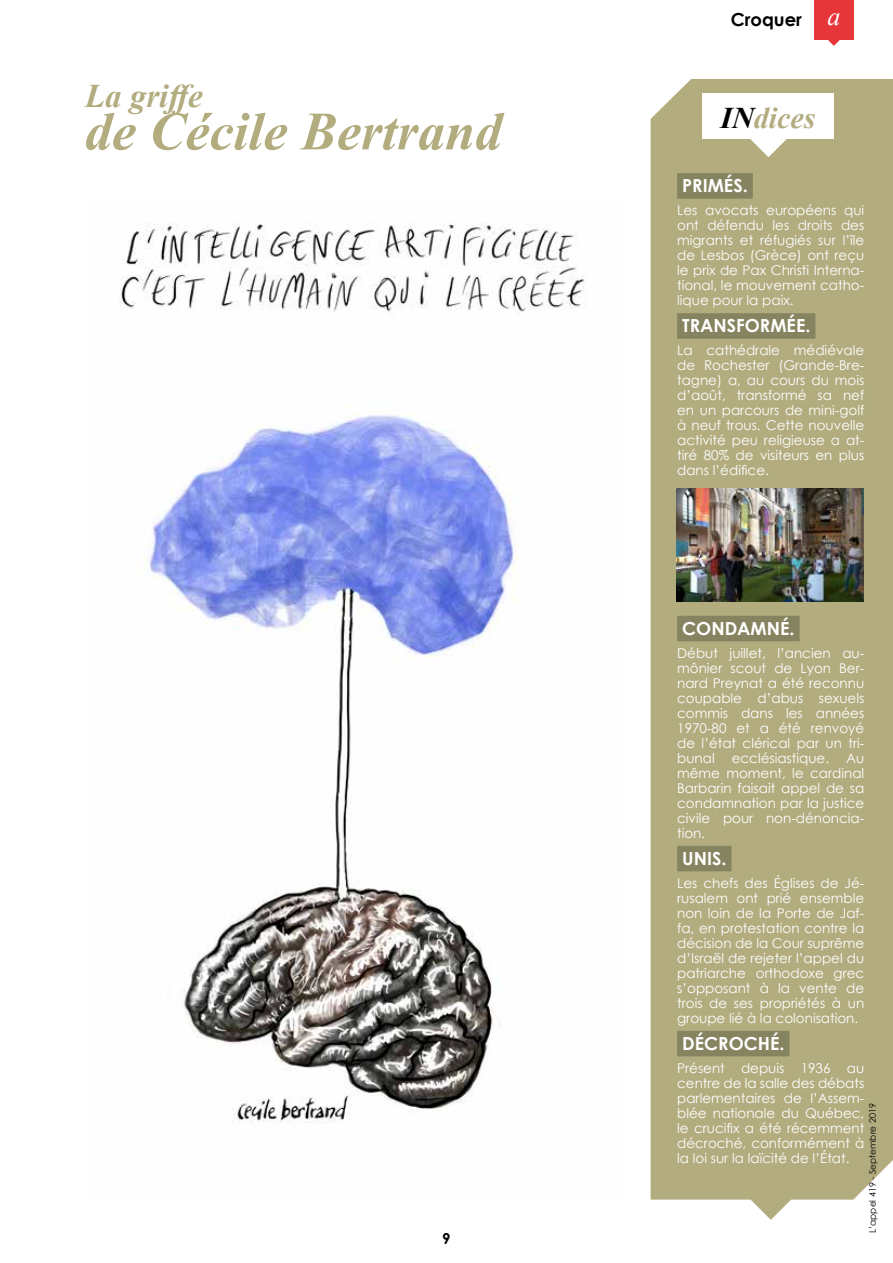
<style>
.page{position:relative;width:893px;height:1263px;background:#fff}
.page>*{position:absolute;margin:0;border:0;box-sizing:border-box;transform-origin:0 0}
.t1{font:italic 700 54px "Times New Roman";color:#b2ac7f}
.t2{font:italic 700 33px "Times New Roman";color:#b2ac7f}
.t3{font:italic 700 30px "Times New Roman";color:#b2ac7f}
.t4{font:700 18px "Century Gothic";color:#fff}
.t5{font:700 18px "Century Gothic";color:#000}
.t6{font:700 15px "Century Gothic";color:#000}
.t7{font:13.5px/15px "Century Gothic";color:#fff;text-align:justify}
.t8{font:9px "Century Gothic";color:#000}
.s1{font-family:"Times New Roman";font-weight:400;font-style:italic;font-size:26.1px;color:#fff}
.s2{color:#000}
</style>
<div class="page">
<div style="left:651px;top:79px;width:242px;height:1141px;background:#b2ac7f"></div>
<div style="left:814px;top:0;width:40px;height:39px;background:#e7363a"></div>
<svg style="left:827px;top:39px;width:13px;height:7px"></svg>
<div style="left:677px;top:173px;width:76px;height:26px;background:#868360"></div>
<div style="left:677px;top:313px;width:138px;height:26px;background:#868360"></div>
<div style="left:677px;top:616px;width:122px;height:25px;background:#868360"></div>
<div style="left:677px;top:846px;width:54px;height:25px;background:#868360"></div>
<div style="left:677px;top:1031px;width:112px;height:25px;background:#868360"></div>
<svg style="left:749px;top:139px;width:38px;height:18px"></svg>
<div style="left:702px;top:94px;width:132px;height:45px;background:#fff"></div>
<img style="left:676px;top:488px;width:188px;height:114px">
<svg style="left:650px;top:79px;width:42px;height:43px"></svg>
<img style="left:120px;top:223px;width:466px;height:900px">
<h2 class="t2" style="left:85px;top:78px;width:119px">La griffe</h2>
<h1 class="t1" style="left:85px;top:101px;width:418px">de Cécile Bertrand</h1>
<p class="t6" style="left:442px;top:1229px;width:10px">9</p>
<h3 class="t5" style="left:731px;top:8px;width:111px">Croquer <span class="s1">a</span></h3>
<h3 class="t3" style="left:721px;top:101px;width:96px"><span class="s2">IN</span>dices</h3>
<h3 class="t4" style="left:682px;top:174px;width:67px">PRIMÉS.</h3>
<p class="t7" style="left:677px;top:203px;width:189px">Les avocats européens qui ont défendu les droits des migrants et réfugiés sur l’île de Lesbos (Grèce) ont reçu le prix de Pax Christi Interna&shy;tional, le mouvement catho&shy;lique pour la paix.</p>
<h3 class="t4" style="left:682px;top:314px;width:130px">TRANSFORMÉE.</h3>
<p class="t7" style="left:677px;top:343px;width:189px">La cathédrale médiévale de Rochester (Grande-Bre&shy;tagne) a, au cours du mois d’août, transformé sa nef en un parcours de mini-golf à neuf trous. Cette nouvelle activité peu religieuse a at&shy;tiré 80% de visiteurs en plus dans l’édifice.</p>
<h3 class="t4" style="left:682px;top:616px;width:114px">CONDAMNÉ.</h3>
<p class="t7" style="left:677px;top:645px;width:189px">Début juillet, l’ancien au&shy;mônier scout de Lyon Ber&shy;nard Preynat a été reconnu coupable d’abus sexuels commis dans les années 1970-80 et a été renvoyé de l’état clérical par un tri&shy;bunal</p>
<p class="t7" style="left:732px;top:750px;width:99px">ecclésiastique.</p>
<p class="t7" style="left:677px;top:750px;width:189px;text-indent:169px">Au même moment, le cardinal Barbarin faisait appel de sa condamnation par la justice civile pour non-dénoncia&shy;tion.</p>
<h3 class="t4" style="left:682px;top:846px;width:46px">UNIS.</h3>
<p class="t7" style="left:677px;top:875px;width:189px">Les chefs des Églises de Jé&shy;rusalem ont prié ensemble non loin de la Porte de Jaf&shy;fa, en protestation contre la décision de la Cour suprême d’Israël de rejeter l’appel du patriarche orthodoxe grec s’opposant à la vente de trois de ses propriétés à un groupe lié à la colonisation.</p>
<h3 class="t4" style="left:682px;top:1031px;width:104px">DÉCROCHÉ.</h3>
<p class="t7" style="left:677px;top:1060px;width:189px">Présent depuis 1936 au centre de la salle des débats parlementaires de l’Assem&shy;blée nationale du Québec, le crucifix a été récemment décroché, conformément à la loi sur la laïcité de l’État.</p>
<p class="t8" style="left:867px;top:1233px;width:131px;rotate:-90deg">L’appel 419 - Septembre 2019</p>
</div>
